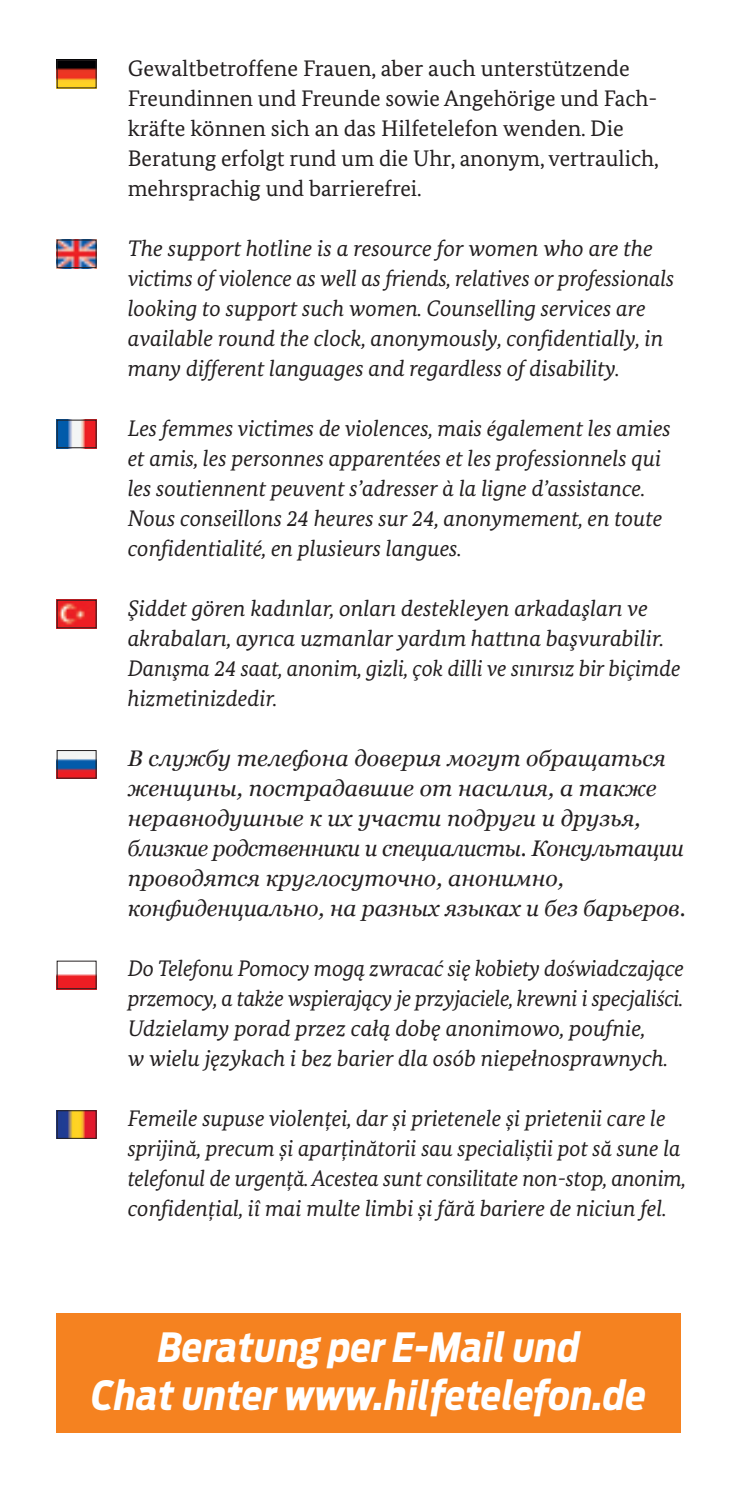
<style>
.page{position:relative;width:738px;height:1489px;background:#fff}
.page>*{position:absolute;margin:0;border:0;box-sizing:border-box;transform-origin:0 0}
.t1{font:italic 700 40px/48px "Antenna Cond";letter-spacing:.01em;color:#fff;text-align:center}
.t2{font:italic 22.5px/30px "Bundes Serif";color:#231f20}
.t3{font:italic 22.5px/30px "Georgia";letter-spacing:.005em;color:#231f20}
.t4{font:22.5px/30px "Bundes Serif";color:#231f20}
</style>
<div class="page">
<div style="left:57px;top:1312px;width:623px;height:119px;background:#f58220"></div>
<img style="left:59px;top:242px;width:35px;height:24px">
<div style="left:57px;top:240px;width:39px;height:28px;border:1px solid #231f20"></div>
<img style="left:59px;top:62px;width:35px;height:24px">
<div style="left:57px;top:60px;width:39px;height:28px;border:1px solid #231f20"></div>
<img style="left:59px;top:422px;width:35px;height:24px">
<div style="left:57px;top:420px;width:39px;height:28px;border:1px solid #231f20"></div>
<img style="left:59px;top:602px;width:35px;height:24px">
<div style="left:57px;top:600px;width:39px;height:28px;border:1px solid #231f20"></div>
<img style="left:59px;top:752px;width:35px;height:24px">
<div style="left:57px;top:750px;width:39px;height:28px;border:1px solid #231f20"></div>
<img style="left:59px;top:974px;width:35px;height:13px">
<div style="left:57px;top:960px;width:39px;height:29px;border:1px solid #231f20"></div>
<img style="left:59px;top:1112px;width:35px;height:24px">
<div style="left:57px;top:1110px;width:39px;height:28px;border:1px solid #231f20"></div>
<p class="t4" style="left:128px;top:53px;width:532px">Gewaltbetroffene Frauen, aber auch unterstützende Freundinnen und Freunde sowie Angehörige und Fach&shy;kräfte können sich an das Hilfetelefon wenden. Die Beratung erfolgt rund um die Uhr, anonym, vertraulich, mehrsprachig und barrierefrei.</p>
<p class="t2" style="left:128px;top:233px;width:547px">The support hotline is a resource for women who are the victims of violence as well as friends, relatives or professionals looking to support such women. Counselling services are available round the clock, anonymously, confidentially, in many different languages and regardless of disability.</p>
<p class="t2" style="left:128px;top:413px;width:544px">Les femmes victimes de violences, mais également les amies et amis, les personnes apparentées et les professionnels qui les soutiennent peuvent s’adresser à la ligne d’assistance.<br>Nous conseillons 24 heures sur 24, anonymement, en toute confidentialité, en plusieurs langues.</p>
<p class="t2" style="left:128px;top:593px;width:554px">Şiddet gören kadınlar, onları destekleyen arkadaşları ve akrabaları, ayrıca uzmanlar yardım hattına başvurabilir.<br>Danışma 24 saat, anonim, gizli, çok dilli ve sınırsız bir biçimde hizmetinizdedir.</p>
<p class="t3" style="left:128px;top:743px;width:559px">В службу телефона доверия могут обращаться женщины, пострадавшие от насилия, а также неравнодушные к их участи подруги и друзья, близкие родственники и специалисты. Консультации проводятся круглосуточно, анонимно, конфиденциально, на разных языках и без барьеров.</p>
<p class="t2" style="left:128px;top:953px;width:557px">Do Telefonu Pomocy mogą zwracać się kobiety doświadczające przemocy, a także wspierający je przyjaciele, krewni i specjaliści.<br>Udzielamy porad przez całą dobę anonimowo, poufnie,<br>w wielu językach i bez barier dla osób niepełnosprawnych.</p>
<p class="t2" style="left:128px;top:1103px;width:559px">Femeile supuse violenței, dar și prietenele și prietenii care le sprijină, precum și aparținătorii sau specialiștii pot să sune la telefonul de urgență. Acestea sunt consilitate non-stop, anonim, confidențial, iî mai multe limbi și fără bariere de niciun fel.</p>
<h1 class="t1" style="left:92px;top:1323px;width:555px">Beratung per E-Mail und<br>Chat unter www.hilfetelefon.de</h1>
</div>
